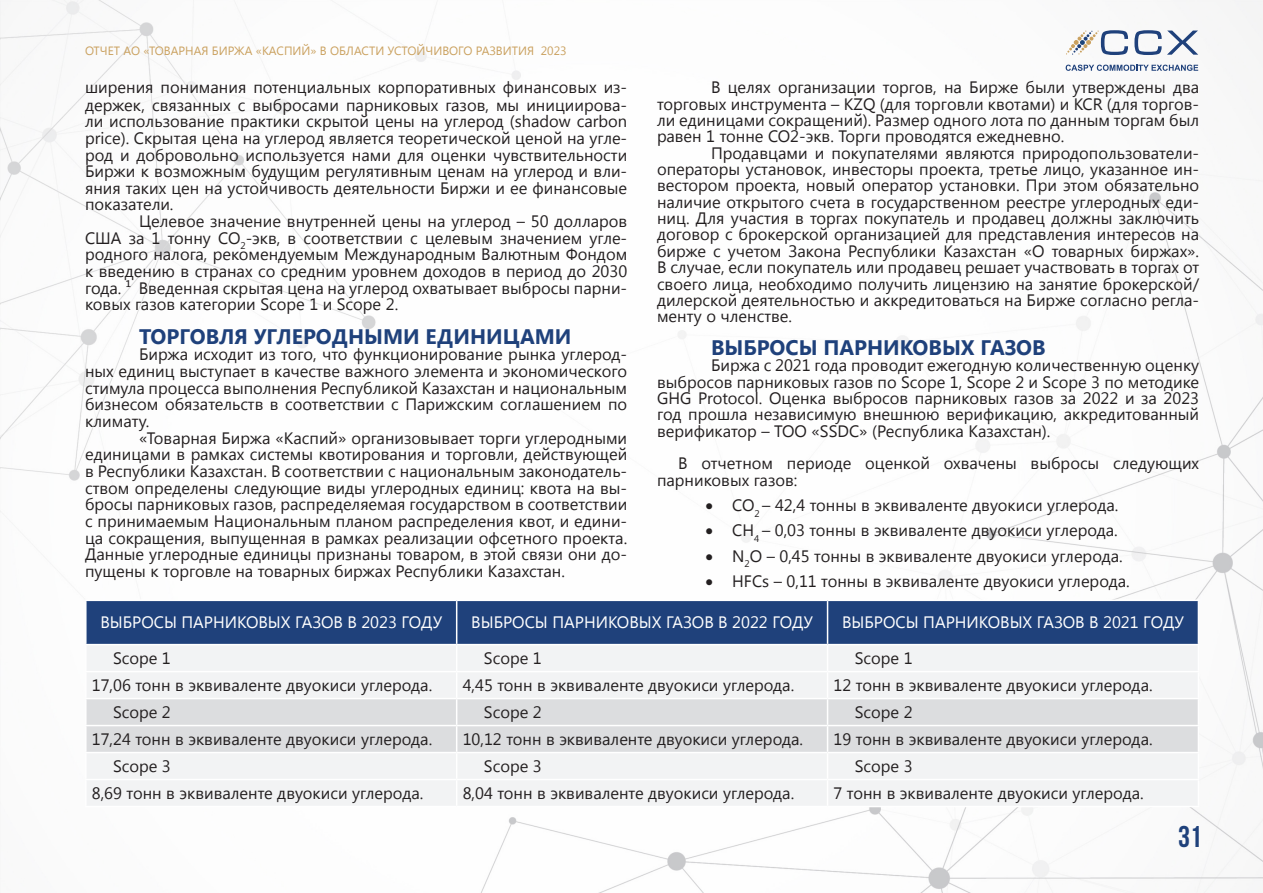
<style>
.page{position:relative;width:1263px;height:893px;background:#fff}
.page>*{position:absolute;margin:0;border:0;box-sizing:border-box;transform-origin:0 0}
.t1{font:700 30px "Bebas Neue";color:#1f417b}
.ПОДЗАГОЛОВОК{font:700 21px "Segoe UI";color:#1f417b}
.No_Spacing{font:16.5px/16.4px "Segoe UI";color:#231f20;text-align:justify}
.t2{font:16.5px "Segoe UI";color:#fff}
.t3{font:12px "Segoe UI";color:#caa15f}
</style>
<div class="page">
<img style="left:0;top:0;width:1263px;height:893px">
<svg style="left:1134px;top:30px;width:64px;height:25px"></svg>
<svg style="left:1066px;top:65px;width:132px;height:6px"></svg>
<svg style="left:1066px;top:30px;width:62px;height:25px"></svg>
<div style="left:87px;top:601px;width:1111px;height:43px;background:#1f417b"></div>
<div style="left:87px;top:645px;width:1111px;height:161px;background:#f2f3f4"></div>
<div style="left:87px;top:699px;width:1111px;height:53px;background:#dcdddf"></div>
<hr style="left:85px;top:600px;width:372px;height:1px;background:#fff">
<hr style="left:85px;top:601px;width:2px;height:43px;background:#fff">
<hr style="left:457px;top:600px;width:370px;height:1px;background:#fff">
<hr style="left:456px;top:601px;width:1px;height:43px;background:#fff">
<hr style="left:827px;top:600px;width:372px;height:1px;background:#fff">
<hr style="left:827px;top:601px;width:1px;height:43px;background:#fff">
<hr style="left:1198px;top:601px;width:1px;height:43px;background:#fff">
<hr style="left:85px;top:644px;width:372px;height:1px;background:#fff">
<hr style="left:85px;top:645px;width:2px;height:26px;background:#fff">
<hr style="left:457px;top:644px;width:370px;height:1px;background:#fff">
<hr style="left:827px;top:644px;width:372px;height:1px;background:#fff">
<hr style="left:85px;top:671px;width:372px;height:1px;background:#fff">
<hr style="left:85px;top:672px;width:2px;height:26px;background:#fff">
<hr style="left:457px;top:671px;width:370px;height:1px;background:#fff">
<hr style="left:827px;top:671px;width:372px;height:1px;background:#fff">
<hr style="left:85px;top:698px;width:372px;height:1px;background:#fff">
<hr style="left:85px;top:699px;width:2px;height:26px;background:#fff">
<hr style="left:457px;top:698px;width:370px;height:1px;background:#fff">
<hr style="left:827px;top:698px;width:372px;height:1px;background:#fff">
<hr style="left:85px;top:725px;width:372px;height:1px;background:#fff">
<hr style="left:85px;top:726px;width:2px;height:26px;background:#fff">
<hr style="left:457px;top:725px;width:370px;height:1px;background:#fff">
<hr style="left:827px;top:725px;width:372px;height:1px;background:#fff">
<hr style="left:85px;top:752px;width:372px;height:1px;background:#fff">
<hr style="left:85px;top:753px;width:2px;height:26px;background:#fff">
<hr style="left:457px;top:752px;width:370px;height:1px;background:#fff">
<hr style="left:827px;top:752px;width:372px;height:1px;background:#fff">
<hr style="left:85px;top:779px;width:372px;height:1px;background:#fff">
<hr style="left:85px;top:780px;width:2px;height:26px;background:#fff">
<hr style="left:457px;top:779px;width:370px;height:1px;background:#fff">
<svg style="left:456px;top:645px;width:1px;height:161px"></svg>
<hr style="left:827px;top:779px;width:372px;height:1px;background:#fff">
<svg style="left:827px;top:645px;width:1px;height:161px"></svg>
<svg style="left:1198px;top:645px;width:1px;height:161px"></svg>
<hr style="left:85px;top:806px;width:372px;height:1px;background:#fff">
<hr style="left:457px;top:806px;width:370px;height:1px;background:#fff">
<hr style="left:827px;top:806px;width:372px;height:1px;background:#fff">
<p class="t3" style="left:85px;top:42px;width:483px">ОТЧЕТ АО «ТОВАРНАЯ БИРЖА «КАСПИЙ» В ОБЛАСТИ УСТОЙЧИВОГО РАЗВИТИЯ 2023</p>
<p class="No_Spacing" style="left:85px;top:78px;width:544px;line-height:16.8px">ширения понимания потенциальных корпоративных финансовых из&shy;держек, связанных с выбросами парниковых газов, мы инициирова&shy;ли использование практики скрытой цены на углерод (shadow carbon price). Скрытая цена на углерод является теоретической ценой на угле&shy;род и добровольно используется нами для оценки чувствительности Биржи к возможным будущим регулятивным ценам на углерод и вли&shy;яния таких цен на устойчивость деятельности Биржи и ее финансовые показатели.</p>
<p class="No_Spacing" style="left:85px;top:212px;width:544px;text-indent:54px">Целевое значение внутренней цены на углерод – 50 долларов США за 1 тонну CO<sub>2</sub>-экв, в соответствии с целевым значением угле&shy;родного налога, рекомендуемым Международным Валютным Фондом к введению в странах со средним уровнем доходов в период до 2030 года. ¹ Введенная скрытая цена на углерод охватывает выбросы парни&shy;ковых газов категории Scope 1 и Scope 2.</p>
<p class="ПОДЗАГОЛОВОК" style="left:139px;top:321px;width:434px">ТОРГОВЛЯ УГЛЕРОДНЫМИ ЕДИНИЦАМИ</p>
<p class="No_Spacing" style="left:85px;top:345px;width:544px;text-indent:54px">Биржа исходит из того, что функционирование рынка углерод&shy;ных единиц выступает в качестве важного элемента и экономического стимула процесса выполнения Республикой Казахстан и национальным бизнесом обязательств в соответствии с Парижским соглашением по климату.</p>
<p class="No_Spacing" style="left:85px;top:429px;width:544px;text-indent:54px">«Товарная Биржа «Каспий» организовывает торги углеродными единицами в рамках системы квотирования и торговли, действующей в Республики Казахстан. В соответствии с национальным законодатель&shy;ством определены следующие виды углеродных единиц: квота на вы&shy;бросы парниковых газов, распределяемая государством в соответствии с принимаемым Национальным планом распределения квот, и едини&shy;ца сокращения, выпущенная в рамках реализации офсетного проекта.<br>Данные углеродные единицы признаны товаром, в этой связи они до&shy;пущены к торговле на товарных биржах Республики Казахстан.</p>
<p class="No_Spacing" style="left:657px;top:79px;width:544px;text-indent:54px">В целях организации торгов, на Бирже были утверждены два торговых инструмента – KZQ (для торговли квотами) и KCR (для торгов&shy;ли единицами сокращений). Размер одного лота по данным торгам был равен 1 тонне СО2-экв. Торги проводятся ежедневно.</p>
<p class="No_Spacing" style="left:657px;top:144px;width:544px;text-indent:54px">Продавцами и покупателями являются природопользователи&shy;операторы установок, инвесторы проекта, третье лицо, указанное ин&shy;вестором проекта, новый оператор установки. При этом обязательно наличие открытого счета в государственном реестре углеродных еди&shy;ниц. Для участия в торгах покупатель и продавец должны заключить договор с брокерской организацией для представления интересов на бирже с учетом Закона Республики Казахстан «О товарных биржах».<br>В случае, если покупатель или продавец решает участвовать в торгах от своего лица, необходимо получить лицензию на занятие брокерской/ дилерской деятельностью и аккредитоваться на Бирже согласно регла&shy;менту о членстве.</p>
<p class="ПОДЗАГОЛОВОК" style="left:711px;top:332px;width:336px">ВЫБРОСЫ ПАРНИКОВЫХ ГАЗОВ</p>
<p class="No_Spacing" style="left:657px;top:356px;width:544px;text-indent:54px">Биржа с 2021 года проводит ежегодную количественную оценку выбросов парниковых газов по Scope 1, Scope 2 и Scope 3 по методике GHG Protocol. Оценка выбросов парниковых газов за 2022 и за 2023 год прошла независимую внешнюю верификацию, аккредитованный верификатор – ТОО «SSDC» (Республика Казахстан).</p>
<p class="No_Spacing" style="left:657px;top:455px;width:544px;text-indent:21px">В отчетном периоде оценкой охвачены выбросы следующих парниковых газов:</p>
<p class="No_Spacing" style="left:705px;top:496px;width:414px">• СО<sub>2</sub> – 42,4 тонны в эквиваленте двуокиси углерода.</p>
<p class="No_Spacing" style="left:705px;top:522px;width:414px">• СH<sub>4</sub> – 0,03 тонны в эквиваленте двуокиси углерода.</p>
<p class="No_Spacing" style="left:705px;top:547px;width:419px">• N<sub>2</sub>О – 0,45 тонны в эквиваленте двуокиси углерода.</p>
<p class="No_Spacing" style="left:705px;top:572px;width:426px">• HFCs – 0,11 тонны в эквиваленте двуокиси углерода.</p>
<p class="t2" style="left:100px;top:611px;width:343px">ВЫБРОСЫ ПАРНИКОВЫХ ГАЗОВ В 2023 ГОДУ</p>
<p class="t2" style="left:471px;top:611px;width:343px">ВЫБРОСЫ ПАРНИКОВЫХ ГАЗОВ В 2022 ГОДУ</p>
<p class="t2" style="left:842px;top:611px;width:343px">ВЫБРОСЫ ПАРНИКОВЫХ ГАЗОВ В 2021 ГОДУ</p>
<p class="No_Spacing" style="left:113px;top:649px;width:59px">Scope 1</p>
<p class="No_Spacing" style="left:484px;top:649px;width:59px">Scope 1</p>
<p class="No_Spacing" style="left:855px;top:649px;width:59px">Scope 1</p>
<p class="No_Spacing" style="left:92px;top:676px;width:342px">17,06 тонн в эквиваленте двуокиси углерода.</p>
<p class="No_Spacing" style="left:463px;top:676px;width:333px">4,45 тонн в эквиваленте двуокиси углерода.</p>
<p class="No_Spacing" style="left:833px;top:676px;width:321px">12 тонн в эквиваленте двуокиси углерода.</p>
<p class="No_Spacing" style="left:113px;top:703px;width:59px">Scope 2</p>
<p class="No_Spacing" style="left:484px;top:703px;width:59px">Scope 2</p>
<p class="No_Spacing" style="left:855px;top:703px;width:59px">Scope 2</p>
<p class="No_Spacing" style="left:92px;top:730px;width:342px">17,24 тонн в эквиваленте двуокиси углерода.</p>
<p class="No_Spacing" style="left:463px;top:730px;width:342px">10,12 тонн в эквиваленте двуокиси углерода.</p>
<p class="No_Spacing" style="left:833px;top:730px;width:321px">19 тонн в эквиваленте двуокиси углерода.</p>
<p class="No_Spacing" style="left:113px;top:757px;width:59px">Scope 3</p>
<p class="No_Spacing" style="left:484px;top:757px;width:59px">Scope 3</p>
<p class="No_Spacing" style="left:855px;top:757px;width:59px">Scope 3</p>
<p class="No_Spacing" style="left:92px;top:784px;width:333px">8,69 тонн в эквиваленте двуокиси углерода.</p>
<p class="No_Spacing" style="left:463px;top:784px;width:333px">8,04 тонн в эквиваленте двуокиси углерода.</p>
<p class="No_Spacing" style="left:833px;top:784px;width:312px">7 тонн в эквиваленте двуокиси углерода.</p>
<h1 class="t1" style="left:1178px;top:820px;width:25px">31</h1>
</div>
